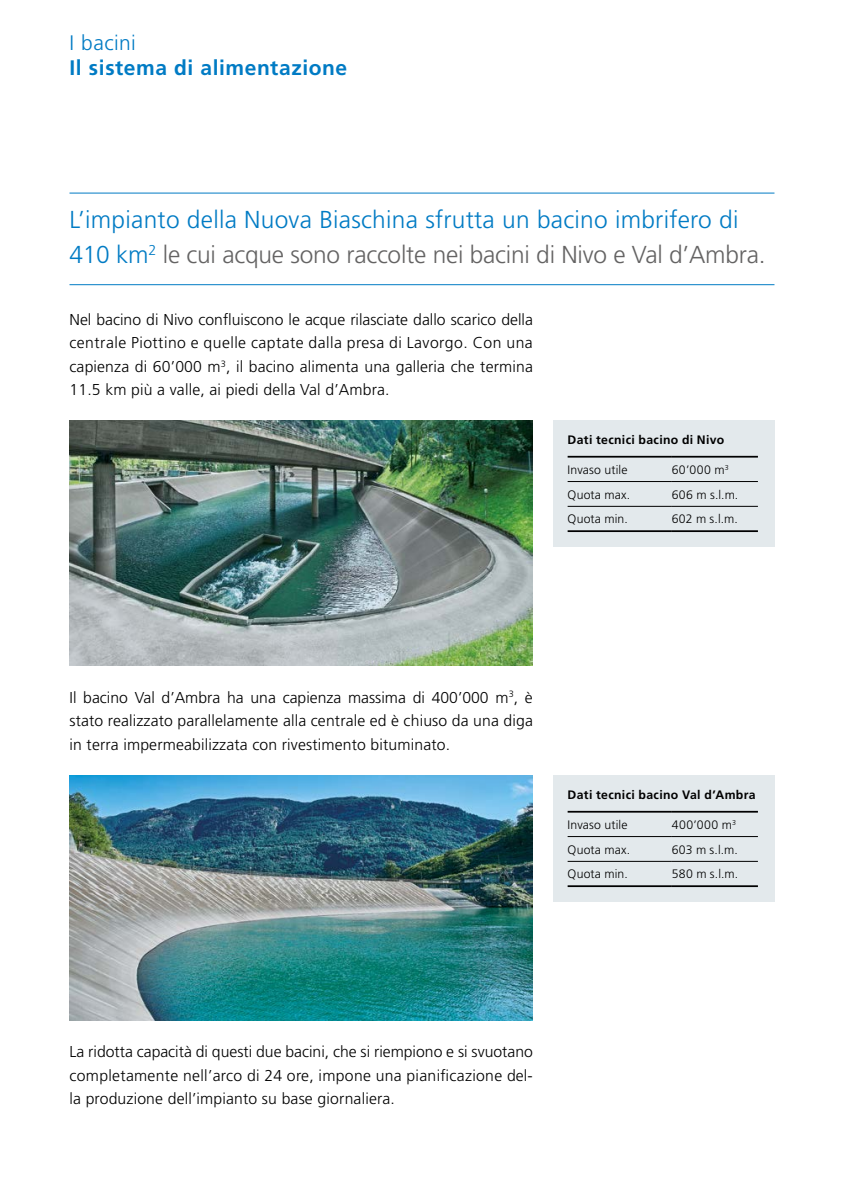
<style>
.page{position:relative;width:844px;height:1191px;background:#fff}
.page>*{position:absolute;margin:0;border:0;box-sizing:border-box;transform-origin:0 0}
.t1{font:300 24.5px/34.6px "Frutiger";letter-spacing:.01em;color:#007bc4}
.t2{font:700 21px "Frutiger";letter-spacing:.025em;color:#007bc4}
.t3{font:300 21px "Frutiger";letter-spacing:.015em;color:#007bc4}
.t4{font:300 15.75px/23.6px "Frutiger";letter-spacing:.01em;color:#000;text-align:justify}
.t5{font:300 12.25px "Frutiger";letter-spacing:.015em;color:#000}
.t6{font:700 12.25px "Frutiger";letter-spacing:.03em;color:#000}
.s1{color:#646363}
</style>
<div class="page">
<div style="left:552px;top:420px;width:222px;height:127px;background:#e3e9ec"></div>
<hr style="left:671px;top:481px;width:86px;height:1px;background:#000">
<hr style="left:671px;top:506px;width:86px;height:1px;background:#000">
<hr style="left:567px;top:456px;width:104px;height:1px;background:#000">
<hr style="left:671px;top:456px;width:86px;height:1px;background:#000">
<hr style="left:567px;top:530px;width:104px;height:2px;background:#000">
<hr style="left:671px;top:530px;width:86px;height:2px;background:#000">
<hr style="left:567px;top:481px;width:104px;height:1px;background:#000">
<hr style="left:567px;top:506px;width:104px;height:1px;background:#000">
<div style="left:552px;top:775px;width:222px;height:127px;background:#e3e9ec"></div>
<hr style="left:671px;top:836px;width:86px;height:1px;background:#000">
<hr style="left:671px;top:861px;width:86px;height:1px;background:#000">
<hr style="left:567px;top:811px;width:104px;height:1px;background:#000">
<hr style="left:671px;top:811px;width:86px;height:1px;background:#000">
<hr style="left:567px;top:885px;width:104px;height:2px;background:#000">
<hr style="left:671px;top:885px;width:86px;height:2px;background:#000">
<hr style="left:567px;top:836px;width:104px;height:1px;background:#000">
<hr style="left:567px;top:861px;width:104px;height:1px;background:#000">
<hr style="left:69px;top:193px;width:705px;height:1px;background:#007bc4">
<hr style="left:69px;top:284px;width:705px;height:1px;background:#007bc4">
<img style="left:69px;top:420px;width:463px;height:245px">
<img style="left:69px;top:775px;width:463px;height:245px">
<h2 class="t3" style="left:69px;top:31px;width:68px">I bacini</h2>
<h2 class="t2" style="left:69px;top:55px;width:279px">Il sistema di alimentazione</h2>
<h1 class="t1" style="left:69px;top:203px;width:697px">L’impianto della Nuova Biaschina sfrutta un bacino imbrifero di<br>410 km<sup>2</sup> <span class="s1">le cui acque sono raccolte nei bacini di Nivo e Val d’Ambra.</span></h1>
<p class="t4" style="left:69px;top:307px;width:465px">Nel bacino di Nivo confluiscono le acque rilasciate dallo scarico della centrale Piottino e quelle captate dalla presa di Lavorgo. Con una capienza di 60’000 m<sup>3</sup>, il bacino alimenta una galleria che termina 11.5 km più a valle, ai piedi della Val d’Ambra.</p>
<p class="t6" style="left:567px;top:433px;width:158px">Dati tecnici bacino di Nivo</p>
<p class="t5" style="left:567px;top:463px;width:61px">Invaso utile</p>
<p class="t5" style="left:671px;top:463px;width:58px">60’000 m<sup>3</sup></p>
<p class="t5" style="left:567px;top:487px;width:64px">Quota max.</p>
<p class="t5" style="left:671px;top:487px;width:68px">606 m s.l.m.</p>
<p class="t5" style="left:567px;top:512px;width:62px">Quota min.</p>
<p class="t5" style="left:671px;top:512px;width:67px">602 m s.l.m.</p>
<p class="t4" style="left:69px;top:685px;width:465px">Il bacino Val d’Ambra ha una capienza massima di 400’000 m<sup>3</sup>, è stato realizzato parallelamente alla centrale ed è chiuso da una diga in terra impermeabilizzata con rivestimento bituminato.</p>
<p class="t6" style="left:567px;top:788px;width:189px">Dati tecnici bacino Val d’Ambra</p>
<p class="t5" style="left:567px;top:818px;width:61px">Invaso utile</p>
<p class="t5" style="left:671px;top:818px;width:66px">400’000 m<sup>3</sup></p>
<p class="t5" style="left:567px;top:842px;width:64px">Quota max.</p>
<p class="t5" style="left:671px;top:842px;width:68px">603 m s.l.m.</p>
<p class="t5" style="left:567px;top:867px;width:62px">Quota min.</p>
<p class="t5" style="left:671px;top:867px;width:68px">580 m s.l.m.</p>
<p class="t4" style="left:69px;top:1040px;width:465px">La ridotta capacità di questi due bacini, che si riempiono e si svuotano completamente nell’arco di 24 ore, impone una pianificazione del&shy;la produzione dell’impianto su base giornaliera.</p>
</div>
